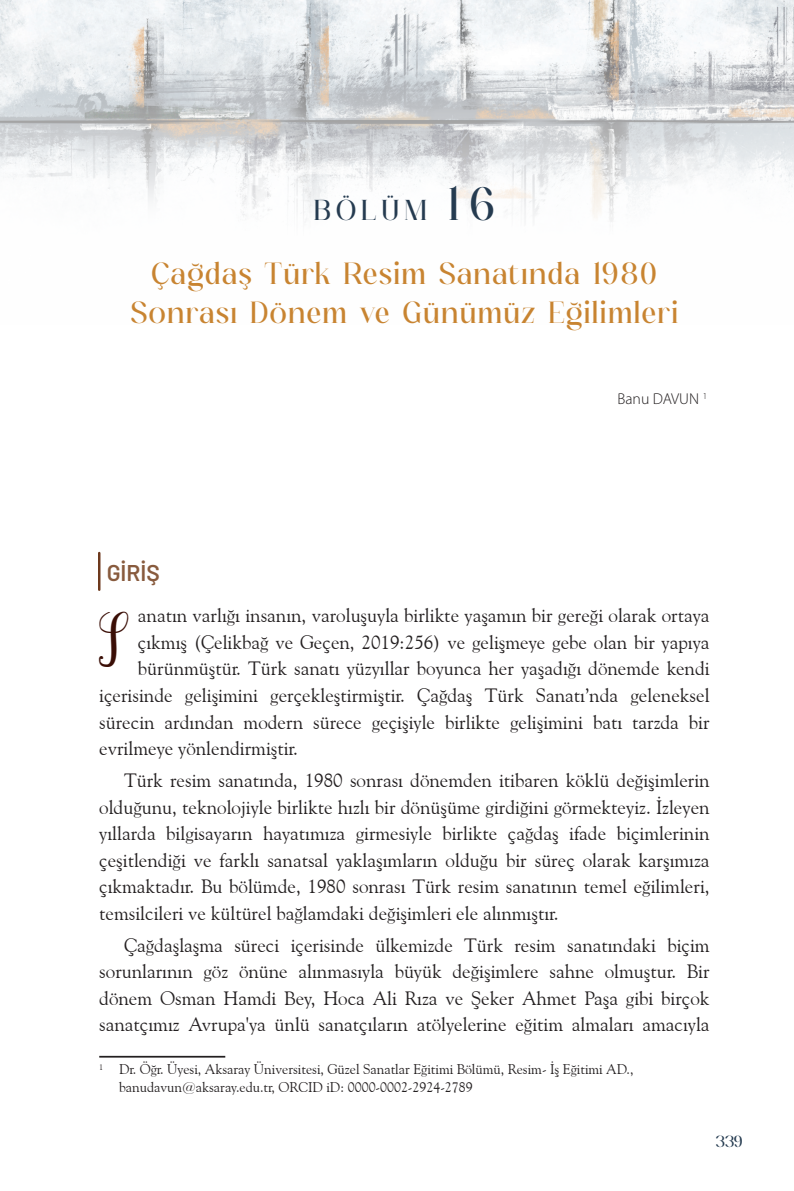
<style>
.page{position:relative;width:794px;height:1191px;background:#fff}
.page>*{position:absolute;margin:0;border:0;box-sizing:border-box;transform-origin:0 0}
.t1{font:40.25px "Cursif";color:#3a0e06}
.t2{font:29.75px/38.5px "fanlste";letter-spacing:.07em;color:#c88431;text-align:center}
.t3{font:28px "fanlste";letter-spacing:.21em;color:#253b50}
.t4{font:600 22.75px "Barlow";color:#885b3e}
.t5{font:19.25px/26.6px "Goudy Old Style BT";color:#231f20;text-align:justify}
.t6{font:300 15.75px "Myriad Pro";color:#231f20}
.t7{font:15.75px "fanlste";color:#253b50}
.t8{font:14px/17.5px "Goudy Old Style BT";color:#231f20}
.s1{font-size:45.5px}
</style>
<div class="page">
<img style="left:0;top:0;width:794px;height:222px">
<hr style="left:98px;top:553px;width:2px;height:37px;background:#6d391d">
<hr style="left:99px;top:1055px;width:126px;height:2px;background:#231f20">
<h3 class="t3" style="left:314px;top:194px;width:182px">BÖLÜM <span class="s1">16</span></h3>
<h2 class="t2" style="left:131px;top:255px;width:548px">Çağdaş Türk Resim Sanatında 1980<br>Sonrası Dönem ve Günümüz Eğilimleri</h2>
<p class="t6" style="left:617px;top:390px;width:91px">Banu DAVUN <sup>1</sup></p>
<p class="t4" style="left:107px;top:556px;width:55px">GİRİŞ</p>
<h1 class="t1" style="left:99px;top:629px;width:21px">S</h1>
<p class="t5" style="left:138px;top:602px;width:573px">anatın varlığı insanın, varoluşuyla birlikte yaşamın bir gereği olarak ortaya</p>
<p class="t5" style="left:138px;top:628px;width:573px">çıkmış (Çelikbağ ve Geçen, 2019:256) ve gelişmeye gebe olan bir yapıya</p>
<p class="t5" style="left:138px;top:655px;width:573px">bürünmüştür. Türk sanatı yüzyıllar boyunca her yaşadığı dönemde kendi</p>
<p class="t5" style="left:99px;top:682px;width:612px">içerisinde gelişimini gerçekleştirmiştir. Çağdaş Türk Sanatı’nda geleneksel</p>
<p class="t5" style="left:99px;top:708px;width:612px">sürecin ardından modern sürece geçişiyle birlikte gelişimini batı tarzda bir</p>
<p class="t5" style="left:99px;top:735px;width:200px">evrilmeye yönlendirmiştir.</p>
<p class="t5" style="left:99px;top:766px;width:612px;text-indent:25px">Türk resim sanatında, 1980 sonrası dönemden itibaren köklü değişimlerin olduğunu, teknolojiyle birlikte hızlı bir dönüşüme girdiğini görmekteyiz. İzleyen yıllarda bilgisayarın hayatımıza girmesiyle birlikte çağdaş ifade biçimlerinin çeşitlendiği ve farklı sanatsal yaklaşımların olduğu bir süreç olarak karşımıza çıkmaktadır. Bu bölümde, 1980 sonrası Türk resim sanatının temel eğilimleri, temsilcileri ve kültürel bağlamdaki değişimleri ele alınmıştır.</p>
<p class="t5" style="left:99px;top:931px;width:612px;text-indent:25px">Çağdaşlaşma süreci içerisinde ülkemizde Türk resim sanatındaki biçim sorunlarının göz önüne alınmasıyla büyük değişimlere sahne olmuştur. Bir dönem Osman Hamdi Bey, Hoca Ali Rıza ve Şeker Ahmet Paşa gibi birçok sanatçımız Avrupa'ya ünlü sanatçıların atölyelerine eğitim almaları amacıyla</p>
<p class="t8" style="left:119px;top:1060px;width:516px;text-indent:-20px"><sup>1</sup> Dr. Öğr. Üyesi, Aksaray Üniversitesi, Güzel Sanatlar Eğitimi Bölümü, Resim- İş Eğitimi AD., banudavun@aksaray.edu.tr, ORCID iD: 0000-0002-2924-2789</p>
<p class="t7" style="left:716px;top:1132px;width:28px">339</p>
</div>
